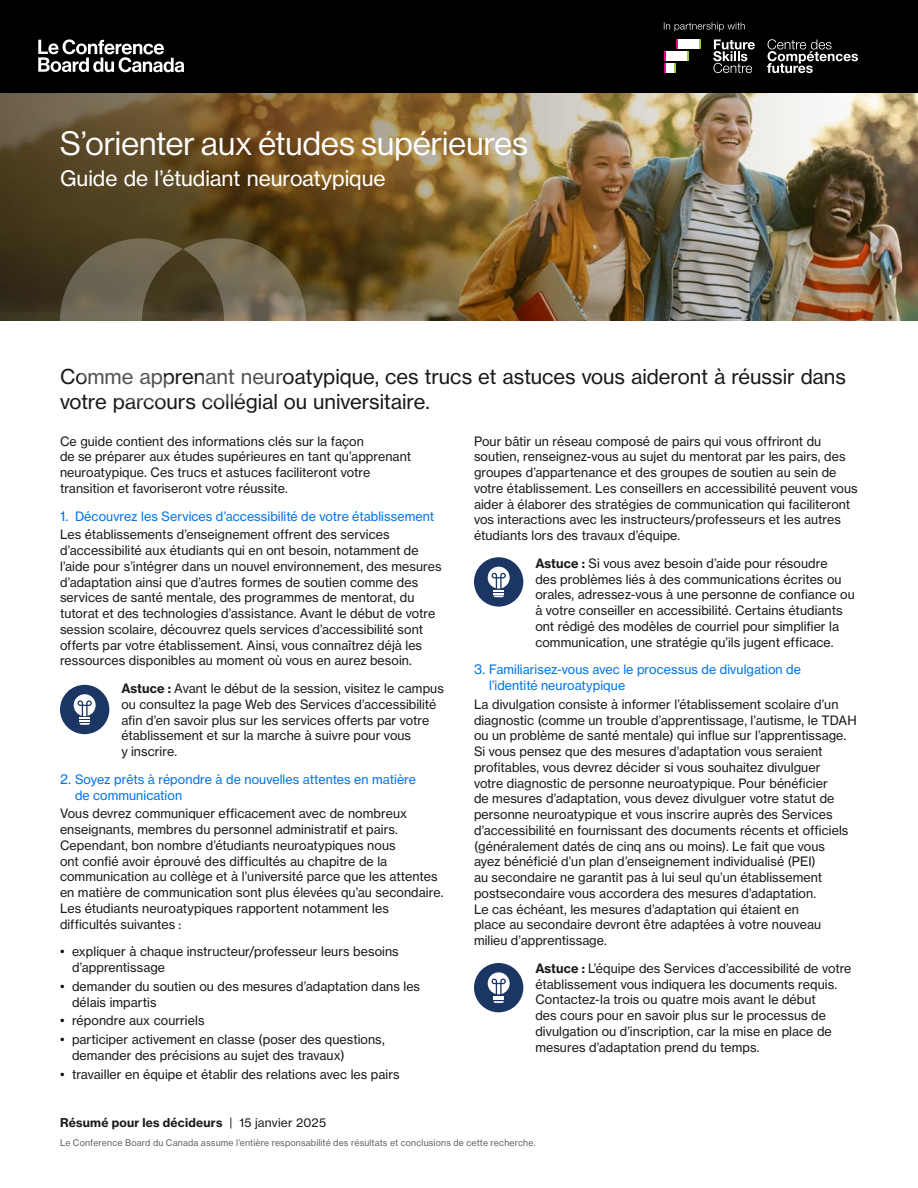
<style>
.page{position:relative;width:918px;height:1188px;background:#fff}
.page>*{position:absolute;margin:0;border:0;box-sizing:border-box;transform-origin:0 0}
.t1{font:33px "N Haas Grotesk DS Pro 55 Rg";letter-spacing:.005em;color:#fff}
.t2{font:21px "N Haas Grotesk TX Pro 55 Rg";letter-spacing:-.005em;color:#fff}
.t3{font:20.25px/24.8px "N Haas Grotesk TX Pro 55 Rg";letter-spacing:-.005em;color:#191a1c}
.t4{font:12.75px/15.8px "N Haas Grotesk TX Pro 55 Rg";letter-spacing:.005em;color:#191a1c}
.t5{font:12.75px/15.8px "N Haas Grotesk TX Pro 55 Rg";letter-spacing:.005em;color:#0073e6}
.t6{font:12px "N Haas Grotesk TX Pro 75 Bd";letter-spacing:.02em;color:#191a1c}
.t7{font:9px "N Haas Grotesk TX Pro 55 Rg";letter-spacing:.02em;color:#636363}
.s1{font-size:13.5px}
.s2{color:#191a1c}
.s3{font-family:"N Haas Grotesk TX Pro 75 Bd"}
.s4{font-size:13.5px;color:#000}
.s5{font-family:"N Haas Grotesk TX Pro 55 Rg"}
</style>
<div class="page">
<img style="left:0;top:93px;width:918px;height:227px">
<div style="left:0;top:0;width:918px;height:93px;background:#000"></div>
<svg style="left:38px;top:39px;width:146px;height:33px"></svg>
<svg style="left:713px;top:39px;width:42px;height:34px"></svg>
<svg style="left:767px;top:39px;width:91px;height:34px"></svg>
<div style="left:678px;top:39px;width:21px;height:10px;background:#fff"></div>
<div style="left:666px;top:63px;width:8px;height:10px;background:#fff"></div>
<svg style="left:676px;top:39px;width:2px;height:10px"></svg>
<svg style="left:699px;top:39px;width:2px;height:10px"></svg>
<div style="left:666px;top:51px;width:21px;height:10px;background:#fff"></div>
<svg style="left:664px;top:51px;width:2px;height:22px"></svg>
<svg style="left:687px;top:51px;width:2px;height:10px"></svg>
<svg style="left:674px;top:63px;width:2px;height:10px"></svg>
<svg style="left:664px;top:22px;width:81px;height:9px"></svg>
<svg style="left:60px;top:238px;width:246px;height:83px;background:#635941"></svg>
<div style="left:60px;top:685px;width:49px;height:49px;background:#1c3664;border-radius:50%"></div>
<svg style="left:74px;top:694px;width:22px;height:31px"></svg>
<div style="left:474px;top:557px;width:49px;height:50px;background:#1c3664;border-radius:50%"></div>
<svg style="left:488px;top:567px;width:22px;height:30px"></svg>
<div style="left:474px;top:963px;width:49px;height:49px;background:#1c3664;border-radius:50%"></div>
<svg style="left:488px;top:972px;width:22px;height:31px"></svg>
<h1 class="t1" style="left:60px;top:124px;width:470px">S’orienter aux études supérieures</h1>
<h2 class="t2" style="left:60px;top:166px;width:327px">Guide de l’étudiant neuroatypique</h2>
<h3 class="t3" style="left:60px;top:364px;width:788px">Comme apprenant neuroatypique, ces trucs et astuces vous aideront à réussir dans votre parcours collégial ou universitaire.</h3>
<p class="t4" style="left:60px;top:433px;width:353px">Ce guide contient des informations clés sur la façon<br>de se préparer aux études supérieures en tant qu’apprenant neuroatypique. Ces trucs et astuces faciliteront votre transition et favoriseront votre réussite.</p>
<p class="t5" style="left:60px;top:507px;width:376px;line-height:18.8px"><span class="s1">1.</span> Découvrez les Services d’accessibilité de votre établissement<br><span class="s2">Les établissements d’enseignement offrent des services</span></p>
<p class="t4" style="left:60px;top:543px;width:383px">d’accessibilité aux étudiants qui en ont besoin, notamment de l’aide pour s’intégrer dans un nouvel environnement, des mesures d’adaptation ainsi que d’autres formes de soutien comme des services de santé mentale, des programmes de mentorat, du tutorat et des technologies d’assistance. Avant le début de votre session scolaire, découvrez quels services d’accessibilité sont offerts par votre établissement. Ainsi, vous connaîtrez déjà les ressources disponibles au moment où vous en aurez besoin.</p>
<p class="t4" style="left:121px;top:680px;width:324px"><span class="s3">Astuce :</span> Avant le début de la session, visitez le campus ou consultez la page Web des Services d’accessibilité afin d’en savoir plus sur les services offerts par votre établissement et sur la marche à suivre pour vous<br>y inscrire.</p>
<p class="t5" style="left:75px;top:771px;width:343px;text-indent:-15px"><span class="s1">2.</span> Soyez prêts à répondre à de nouvelles attentes en matière de communication</p>
<p class="t4" style="left:60px;top:806px;width:385px">Vous devrez communiquer efficacement avec de nombreux enseignants, membres du personnel administratif et pairs.<br>Cependant, bon nombre d’étudiants neuroatypiques nous<br>ont confié avoir éprouvé des difficultés au chapitre de la communication au collège et à l’université parce que les attentes en matière de communication sont plus élevées qu’au secondaire.<br>Les étudiants neuroatypiques rapportent notamment les difficultés suivantes :</p>
<p class="t4" style="left:72px;top:944px;width:328px;text-indent:-12px"><span class="s4">•</span> expliquer à chaque instructeur/professeur leurs besoins d’apprentissage</p>
<p class="t4" style="left:72px;top:978px;width:350px;text-indent:-12px"><span class="s4">•</span> demander du soutien ou des mesures d’adaptation dans les délais impartis</p>
<p class="t4" style="left:60px;top:1013px;width:146px"><span class="s4">•</span> répondre aux courriels</p>
<p class="t4" style="left:72px;top:1032px;width:314px;text-indent:-12px"><span class="s4">•</span> participer activement en classe (poser des questions, demander des précisions au sujet des travaux)</p>
<p class="t4" style="left:60px;top:1066px;width:341px"><span class="s4">•</span> travailler en équipe et établir des relations avec les pairs</p>
<p class="t4" style="left:474px;top:433px;width:385px">Pour bâtir un réseau composé de pairs qui vous offriront du soutien, renseignez-vous au sujet du mentorat par les pairs, des groupes d’appartenance et des groupes de soutien au sein de votre établissement. Les conseillers en accessibilité peuvent vous aider à élaborer des stratégies de communication qui faciliteront vos interactions avec les instructeurs/professeurs et les autres étudiants lors des travaux d’équipe.</p>
<p class="t4" style="left:535px;top:555px;width:321px"><span class="s3">Astuce :</span> Si vous avez besoin d’aide pour résoudre<br>des problèmes liés à des communications écrites ou orales, adressez-vous à une personne de confiance ou à votre conseiller en accessibilité. Certains étudiants ont rédigé des modèles de courriel pour simplifier la communication, une stratégie qu’ils jugent efficace.</p>
<p class="t5" style="left:489px;top:662px;width:314px;text-indent:-15px"><span class="s1">3.</span> Familiarisez-vous avec le processus de divulgation de l’identité neuroatypique</p>
<p class="t4" style="left:474px;top:696px;width:384px">La divulgation consiste à informer l’établissement scolaire d’un diagnostic (comme un trouble d’apprentissage, l’autisme, le TDAH ou un problème de santé mentale) qui influe sur l’apprentissage.<br>Si vous pensez que des mesures d’adaptation vous seraient profitables, vous devrez décider si vous souhaitez divulguer<br>votre diagnostic de personne neuroatypique. Pour bénéficier<br>de mesures d’adaptation, vous devez divulguer votre statut de personne neuroatypique et vous inscrire auprès des Services d’accessibilité en fournissant des documents récents et officiels (généralement datés de cinq ans ou moins). Le fait que vous<br>ayez bénéficié d’un plan d’enseignement individualisé (PEI)<br>au secondaire ne garantit pas à lui seul qu’un établissement postsecondaire vous accordera des mesures d’adaptation.<br>Le cas échéant, les mesures d’adaptation qui étaient en<br>place au secondaire devront être adaptées à votre nouveau milieu d’apprentissage.</p>
<p class="t4" style="left:535px;top:960px;width:318px"><span class="s3">Astuce :</span> L’équipe des Services d’accessibilité de votre établissement vous indiquera les documents requis.<br>Contactez-la trois ou quatre mois avant le début<br>des cours pour en savoir plus sur le processus de divulgation ou d’inscription, car la mise en place de mesures d’adaptation prend du temps.</p>
<p class="t6" style="left:60px;top:1115px;width:268px">Résumé pour les décideurs <span class="s5">| 15 janvier 2025</span></p>
<p class="t7" style="left:60px;top:1137px;width:477px">Le Conference Board du Canada assume l’entière responsabilité des résultats et conclusions de cette recherche.</p>
</div>
